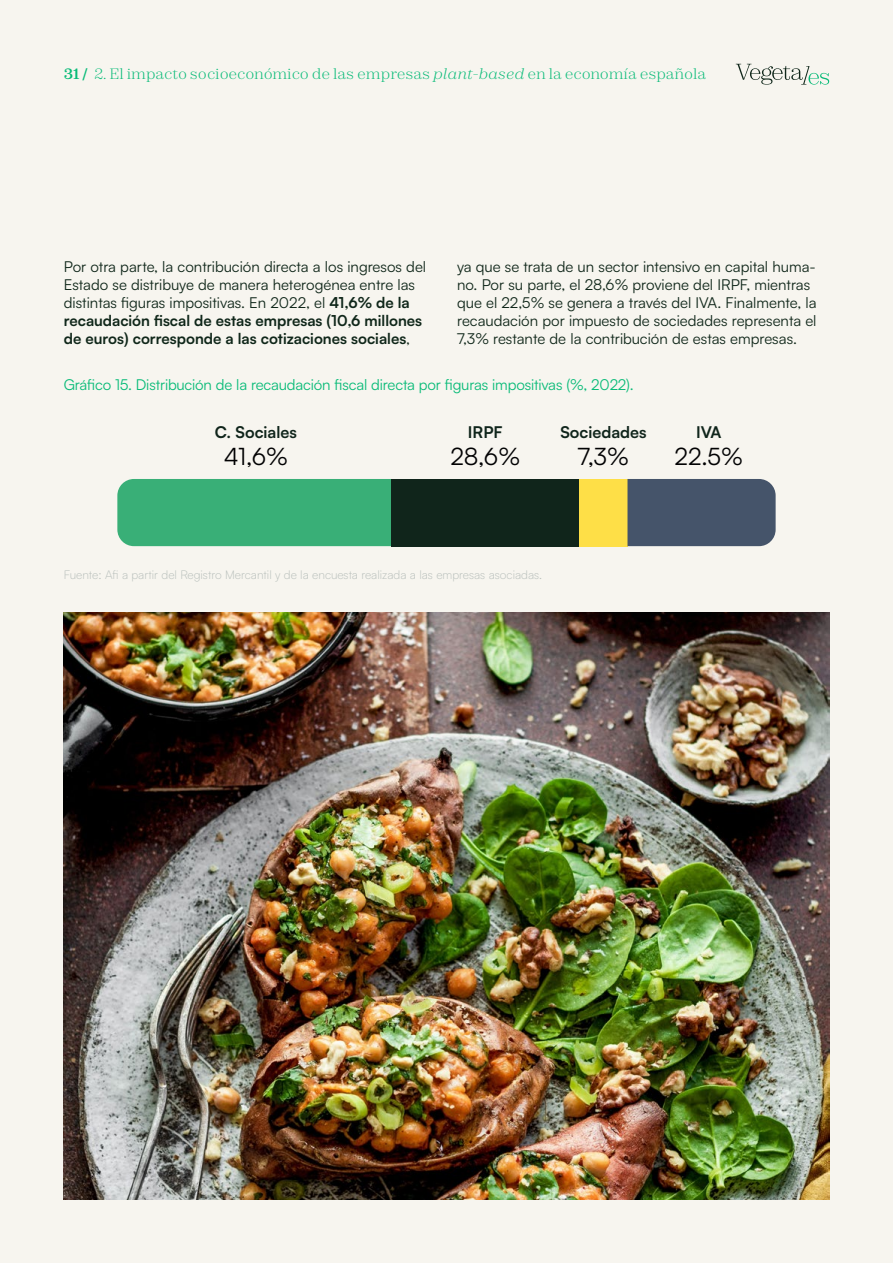
<style>
.page{position:relative;width:893px;height:1263px;background:#f7f5ef}
.page>*{position:absolute;margin:0;border:0;box-sizing:border-box;transform-origin:0 0}
.t1{font:24px "Satoshi";color:#020203}
.t2{font:700 16.05px "Satoshi";color:#10251b}
.t3{font:15px/18px "Satoshi";color:#10271a}
.t4{font:15px "Satoshi";letter-spacing:-.01em;color:#09bb78}
.t5{font:300 15px "Zodiak";color:#09bb78}
.t6{font:300 12px "Satoshi";color:#b7beba}
.s1{font-weight:700}
.s2{font-style:italic}
</style>
<div class="page">
<div style="left:117px;top:479px;width:274px;height:67px;background:#39af77"></div>
<div style="left:391px;top:479px;width:188px;height:67px;background:#10251b"></div>
<div style="left:579px;top:479px;width:48px;height:67px;background:#fedf47"></div>
<div style="left:627px;top:479px;width:149px;height:67px;background:#45546a"></div>
<img style="left:64px;top:612px;width:765px;height:587px">
<svg style="left:736px;top:64px;width:93px;height:21px"></svg>
<p class="t5" style="left:64px;top:64px;width:644px"><span class="s1">31 /</span> 2. El impacto socioeconómico de las empresas <span class="s2">plant-based</span> en la economía española</p>
<p class="t3" style="left:64px;top:257px;width:364px">Por otra parte, la contribución directa a los ingresos del Estado se distribuye de manera heterogénea entre las distintas figuras impositivas. En 2022, el <span class="s1">41,6% de la recaudación fiscal de estas empresas (10,6 millones de euros) corresponde a las cotizaciones sociales</span>,</p>
<p class="t3" style="left:457px;top:257px;width:361px">ya que se trata de un sector intensivo en capital huma&shy;no. Por su parte, el 28,6% proviene del IRPF, mientras que el 22,5% se genera a través del IVA. Finalmente, la recaudación por impuesto de sociedades representa el 7,3% restante de la contribución de estas empresas.</p>
<p class="t4" style="left:64px;top:374px;width:572px">Gráfico 15. Distribución de la recaudación fiscal directa por figuras impositivas (%, 2022).</p>
<p class="t2" style="left:215px;top:421px;width:84px">C. Sociales</p>
<h1 class="t1" style="left:224px;top:441px;width:66px">41,6%</h1>
<p class="t2" style="left:468px;top:421px;width:36px">IRPF</p>
<p class="t2" style="left:560px;top:421px;width:88px">Sociedades</p>
<h1 class="t1" style="left:450px;top:441px;width:71px">28,6%</h1>
<h1 class="t1" style="left:578px;top:441px;width:52px">7,3%</h1>
<p class="t2" style="left:696px;top:421px;width:27px">IVA</p>
<h1 class="t1" style="left:674px;top:441px;width:70px">22.5%</h1>
<p class="t6" style="left:64px;top:567px;width:480px">Fuente: Afi a partir del Registro Mercantil y de la encuesta realizada a las empresas asociadas.</p>
</div>
